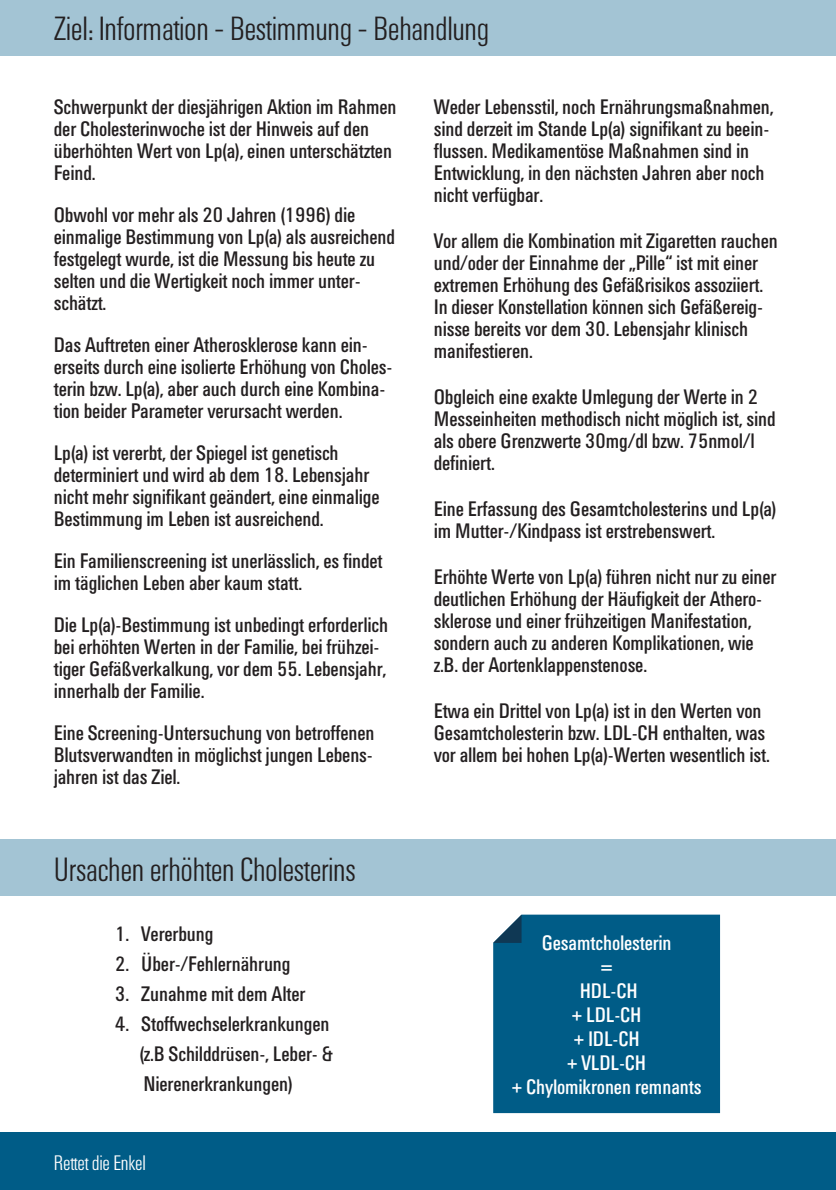
<style>
.page{position:relative;width:836px;height:1190px;background:#fff}
.page>*{position:absolute;margin:0;border:0;box-sizing:border-box;transform-origin:0 0}
.t1{font:32px "Univers 47 Sch Mager";color:#231f20}
.t2{font:20px/22px "Univers 57 Sch";color:#231f20}
.t3{font:20px/24px "Univers 57 Sch";color:#fff;text-align:center}
.t4{font:20px "Univers 47 Sch Mager";color:#fff}
</style>
<div class="page">
<div style="left:0;top:839px;width:836px;height:56px;background:#a3c4d4"></div>
<div style="left:0;top:1132px;width:836px;height:58px;background:#005c87"></div>
<div style="left:0;top:0;width:836px;height:56px;background:#a3c4d4"></div>
<div style="left:493px;top:914px;width:227px;height:199px;background:#005c87"></div>
<svg style="left:493px;top:914px;width:28px;height:29px"></svg>
<h1 class="t1" style="left:54px;top:10px;width:437px">Ziel: Information - Bestimmung - Behandlung</h1>
<p class="t2" style="left:54px;top:95px;width:344px">Schwerpunkt der diesjährigen Aktion im Rahmen der Cholesterinwoche ist der Hinweis auf den überhöhten Wert von Lp(a), einen unterschätzten Feind.</p>
<p class="t2" style="left:54px;top:203px;width:343px">Obwohl vor mehr als 20 Jahren (1996) die einmalige Bestimmung von Lp(a) als ausreichend festgelegt wurde, ist die Messung bis heute zu selten und die Wertigkeit noch immer unter&shy;schätzt.</p>
<p class="t2" style="left:54px;top:333px;width:340px">Das Auftreten einer Atherosklerose kann ein&shy;erseits durch eine isolierte Erhöhung von Choles&shy;terin bzw. Lp(a), aber auch durch eine Kombina&shy;tion beider Parameter verursacht werden.</p>
<p class="t2" style="left:54px;top:441px;width:327px">Lp(a) ist vererbt, der Spiegel ist genetisch determiniert und wird ab dem 18. Lebensjahr nicht mehr signifikant geändert, eine einmalige Bestimmung im Leben ist ausreichend.</p>
<p class="t2" style="left:54px;top:549px;width:330px">Ein Familienscreening ist unerlässlich, es findet im täglichen Leben aber kaum statt.</p>
<p class="t2" style="left:54px;top:613px;width:336px">Die Lp(a)-Bestimmung ist unbedingt erforderlich bei erhöhten Werten in der Familie, bei frühzei&shy;tiger Gefäßverkalkung, vor dem 55. Lebensjahr, innerhalb der Familie.</p>
<p class="t2" style="left:54px;top:721px;width:322px;text-align:justify">Eine Screening-Untersuchung von betroffenen Blutsverwandten in möglichst jungen Lebens&shy;jahren ist das Ziel.</p>
<h1 class="t1" style="left:54px;top:850px;width:303px">Ursachen erhöhten Cholesterins</h1>
<p class="t2" style="left:115px;top:922px;width:100px">1. Vererbung</p>
<p class="t2" style="left:115px;top:952px;width:177px">2. Über-/Fehlernährung</p>
<p class="t2" style="left:115px;top:982px;width:191px">3. Zunahme mit dem Alter</p>
<p class="t2" style="left:139px;top:1008px;width:195px;line-height:30px;text-indent:-24px">4. Stoffwechselerkrankungen (z.B Schilddrüsen-, Leber- &amp;<br>Nierenerkrankungen)</p>
<p class="t4" style="left:54px;top:1151px;width:93px">Rettet die Enkel</p>
<p class="t2" style="left:434px;top:95px;width:341px">Weder Lebensstil, noch Ernährungsmaßnahmen, sind derzeit im Stande Lp(a) signifikant zu beein&shy;flussen. Medikamentöse Maßnahmen sind in Entwicklung, in den nächsten Jahren aber noch nicht verfügbar.</p>
<p class="t2" style="left:434px;top:229px;width:345px">Vor allem die Kombination mit Zigaretten rauchen und/oder der Einnahme der „Pille“ ist mit einer extremen Erhöhung des Gefäßrisikos assoziiert.<br>In dieser Konstellation können sich Gefäßereig&shy;nisse bereits vor dem 30. Lebensjahr klinisch manifestieren.</p>
<p class="t2" style="left:434px;top:385px;width:343px">Obgleich eine exakte Umlegung der Werte in 2<br>Messeinheiten methodisch nicht möglich ist, sind als obere Grenzwerte 30mg/dl bzw. 75nmol/l definiert.</p>
<p class="t2" style="left:434px;top:497px;width:344px">Eine Erfassung des Gesamtcholesterins und Lp(a) im Mutter-/Kindpass ist erstrebenswert.</p>
<p class="t2" style="left:434px;top:565px;width:344px">Erhöhte Werte von Lp(a) führen nicht nur zu einer deutlichen Erhöhung der Häufigkeit der Athero&shy;sklerose und einer frühzeitigen Manifestation, sondern auch zu anderen Komplikationen, wie z.B. der Aortenklappenstenose.</p>
<p class="t2" style="left:434px;top:699px;width:337px">Etwa ein Drittel von Lp(a) ist in den Werten von<br>Gesamtcholesterin bzw. LDL-CH enthalten, was vor allem bei hohen Lp(a)-Werten wesentlich ist.</p>
<p class="t3" style="left:512px;top:930px;width:191px">Gesamtcholesterin<br>=<br>HDL-CH<br>+ LDL-CH<br>+ IDL-CH<br>+ VLDL-CH<br>+ Chylomikronen remnants</p>
</div>
